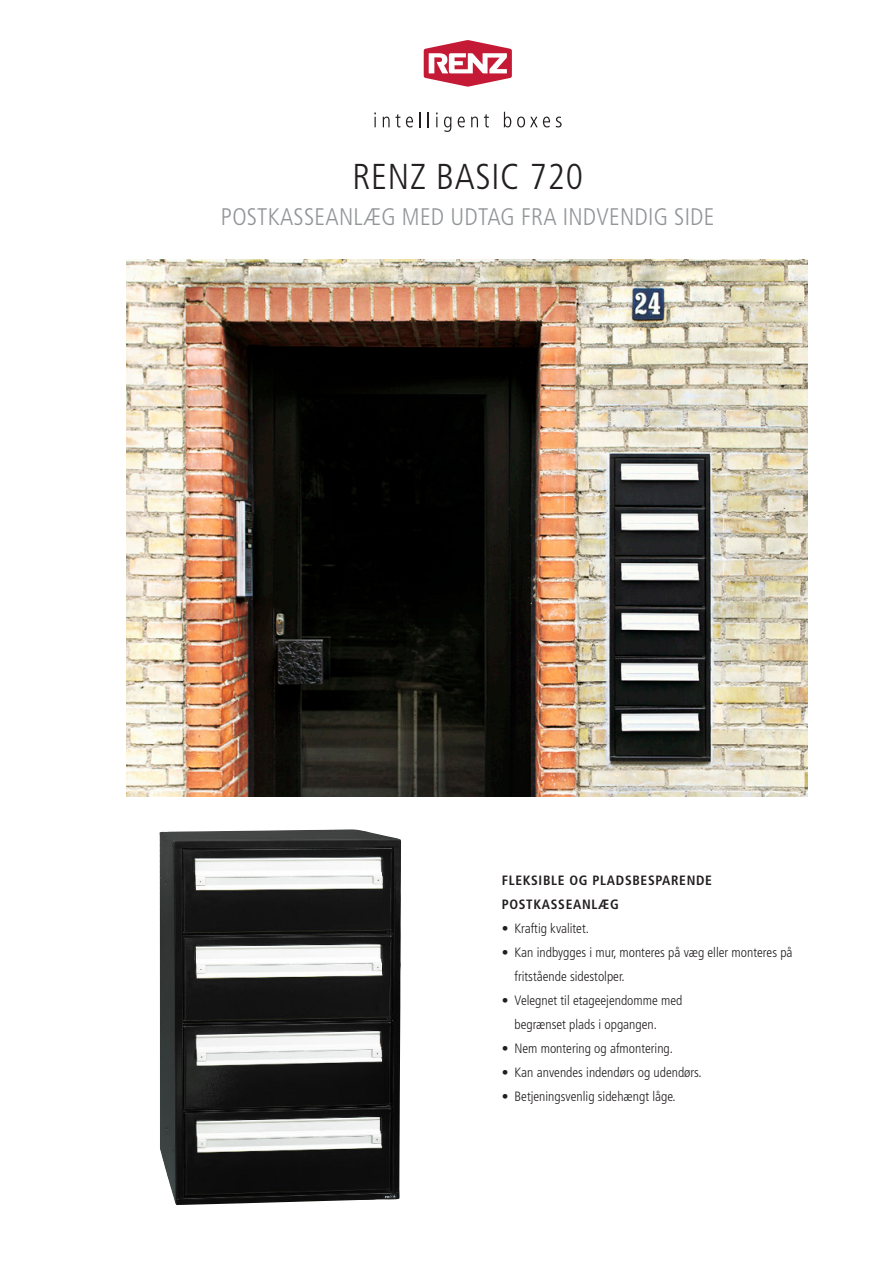
<style>
.page{position:relative;width:893px;height:1263px;background:#fff}
.page>*{position:absolute;margin:0;border:0;box-sizing:border-box;transform-origin:0 0}
.t1{font:300 condensed 36px "Frutiger LT Std";letter-spacing:.02em;color:#231f20}
.t2{font:300 condensed 24px "Frutiger LT Std";letter-spacing:.01em;color:#939598}
.t3{font:300 condensed 13.5px/24px "Frutiger LT Std";color:#231f20}
.t4{font:700 condensed 13.5px/24px "Frutiger LT Std";letter-spacing:.05em;color:#231f20}
</style>
<div class="page">
<img style="left:127px;top:260px;width:681px;height:536px">
<svg style="left:424px;top:40px;width:88px;height:47px"></svg>
<svg style="left:374px;top:113px;width:2px;height:14px"></svg>
<svg style="left:383px;top:114px;width:17px;height:13px"></svg>
<svg style="left:406px;top:117px;width:7px;height:10px"></svg>
<svg style="left:419px;top:112px;width:2px;height:15px"></svg>
<svg style="left:428px;top:112px;width:1px;height:15px"></svg>
<svg style="left:436px;top:113px;width:2px;height:14px"></svg>
<svg style="left:444px;top:117px;width:7px;height:15px"></svg>
<svg style="left:458px;top:117px;width:7px;height:10px"></svg>
<svg style="left:471px;top:117px;width:7px;height:10px"></svg>
<svg style="left:484px;top:114px;width:5px;height:13px"></svg>
<svg style="left:504px;top:112px;width:7px;height:15px"></svg>
<svg style="left:517px;top:117px;width:33px;height:10px"></svg>
<svg style="left:556px;top:117px;width:6px;height:10px"></svg>
<img style="left:159px;top:829px;width:242px;height:376px">
<h1 class="t1" style="left:352px;top:162px;width:232px">RENZ BASIC 720</h1>
<h2 class="t2" style="left:221px;top:207px;width:495px">POSTKASSEANLÆG MED UDTAG FRA INDVENDIG SIDE</h2>
<p class="t4" style="left:502px;top:868px;width:212px">FLEKSIBLE OG PLADSBESPARENDE<br>POSTKASSEANLÆG</p>
<p class="t3" style="left:502px;top:917px;width:89px">• Kraftig kvalitet.</p>
<p class="t3" style="left:514px;top:941px;width:280px;text-indent:-13px">• Kan indbygges i mur, monteres på væg eller monteres på fritstående sidestolper.</p>
<p class="t3" style="left:514px;top:989px;width:169px;text-indent:-13px">• Velegnet til etageejendomme med begrænset plads i opgangen.</p>
<p class="t3" style="left:502px;top:1037px;width:173px">• Nem montering og afmontering.</p>
<p class="t3" style="left:502px;top:1061px;width:202px">• Kan anvendes indendørs og udendørs.</p>
<p class="t3" style="left:502px;top:1085px;width:176px">• Betjeningsvenlig sidehængt låge.</p>
</div>
